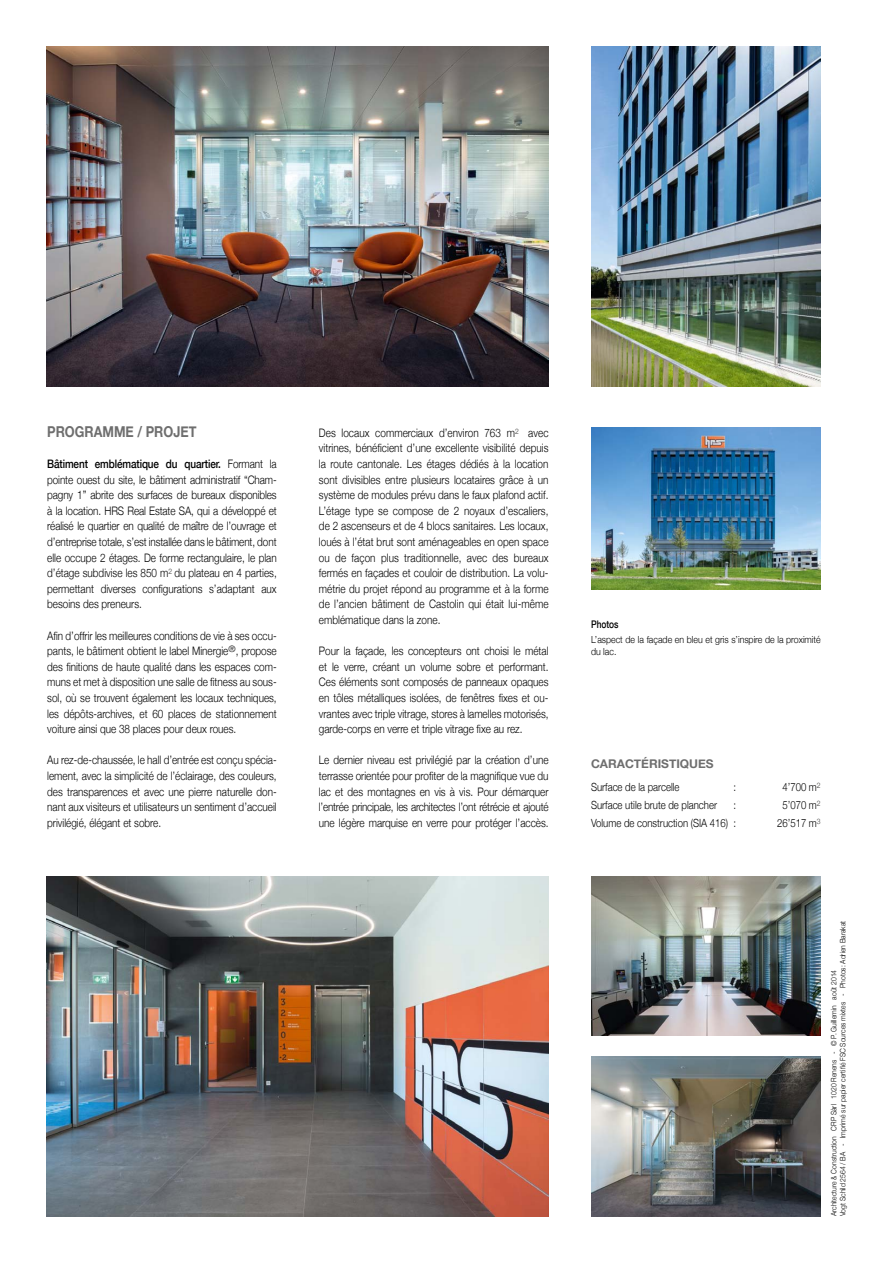
<style>
.page{position:relative;width:893px;height:1263px;background:#fff}
.page>*{position:absolute;margin:0;border:0;box-sizing:border-box;transform-origin:0 0}
.t1{font:700 15px "Helvetica Neue";color:#6e6e6e;scale:.85 1}
.t2{font:700 12px "Helvetica Neue";color:#6e6e6e}
.t3{font:300 11.7px/15.6px "Helvetica Neue";color:#000;text-align:justify;scale:.85 1}
.t4{font:300 11.25px "Helvetica Neue";color:#000;scale:.85 1}
.t5{font:500 10.5px "Helvetica Neue";color:#000;scale:.8 1}
.t6{font:300 9.75px/12px "Helvetica Neue";color:#000;scale:.9 1}
.t7{font:300 7.5px/9px "Helvetica Neue";color:#000;scale:.9 1}
.s1{font-weight:500}
</style>
<div class="page">
<img style="left:591px;top:876px;width:230px;height:159px">
<img style="left:591px;top:47px;width:230px;height:340px">
<img style="left:591px;top:1057px;width:230px;height:159px">
<img style="left:47px;top:47px;width:502px;height:340px">
<img style="left:591px;top:428px;width:230px;height:161px">
<img style="left:47px;top:876px;width:502px;height:340px">
<p class="t1" style="left:47px;top:420px;width:177px">PROGRAMME / PROJET</p>
<p class="t3" style="left:47px;top:455px;width:272px"><span class="s1">Bâtiment emblématique du quartier.</span> Formant la pointe ouest du site, le bâtiment administratif “Cham&shy;pagny 1” abrite des surfaces de bureaux disponibles à la location. HRS Real Estate SA, qui a développé et réalisé le quartier en qualité de maître de l’ouvrage et d’entreprise totale, s’est installée dans le bâtiment, dont elle occupe 2 étages. De forme rectangulaire, le plan d’étage subdivise les 850 m<sup>2</sup> du plateau en 4 parties, permettant diverses configurations s’adaptant aux besoins des preneurs.</p>
<p class="t3" style="left:47px;top:627px;width:272px">Afin d’offrir les meilleures conditions de vie à ses occu&shy;pants, le bâtiment obtient le label Minergie<sup>®</sup>, propose des finitions de haute qualité dans les espaces com&shy;muns et met à disposition une salle de fitness au sous&shy;sol, où se trouvent également les locaux techniques, les dépôts-archives, et 60 places de stationnement voiture ainsi que 38 places pour deux roues.</p>
<p class="t3" style="left:47px;top:752px;width:272px">Au rez-de-chaussée, le hall d’entrée est conçu spécia&shy;lement, avec la simplicité de l’éclairage, des couleurs, des transparences et avec une pierre naturelle don&shy;nant aux visiteurs et utilisateurs un sentiment d’accueil privilégié, élégant et sobre.</p>
<p class="t3" style="left:319px;top:424px;width:272px">Des locaux commerciaux d’environ 763 m<sup>2</sup> avec vitrines, bénéficient d’une excellente visibilité depuis la route cantonale. Les étages dédiés à la location sont divisibles entre plusieurs locataires grâce à un système de modules prévu dans le faux plafond actif.<br>L’étage type se compose de 2 noyaux d’escaliers, de 2 ascenseurs et de 4 blocs sanitaires. Les locaux, loués à l’état brut sont aménageables en open space ou de façon plus traditionnelle, avec des bureaux fermés en façades et couloir de distribution. La volu&shy;métrie du projet répond au programme et à la forme de l’ancien bâtiment de Castolin qui était lui-même emblématique dans la zone.</p>
<p class="t3" style="left:319px;top:642px;width:272px">Pour la façade, les concepteurs ont choisi le métal et le verre, créant un volume sobre et performant.<br>Ces éléments sont composés de panneaux opaques en tôles métalliques isolées, de fenêtres fixes et ou&shy;vrantes avec triple vitrage, stores à lamelles motorisés, garde-corps en verre et triple vitrage fixe au rez.</p>
<p class="t3" style="left:319px;top:752px;width:272px">Le dernier niveau est privilégié par la création d’une terrasse orientée pour profiter de la magnifique vue du lac et des montagnes en vis à vis. Pour démarquer l’entrée principale, les architectes l’ont rétrécie et ajouté une légère marquise en verre pour protéger l’accès.</p>
<p class="t5" style="left:591px;top:616px;width:36px">Photos</p>
<p class="t6" style="left:591px;top:633px;width:257px">L’aspect de la façade en bleu et gris s’inspire de la proximité du lac.</p>
<p class="t2" style="left:591px;top:754px;width:124px">CARACTÉRISTIQUES</p>
<p class="t4" style="left:591px;top:777px;width:106px">Surface de la parcelle</p>
<p class="t4" style="left:734px;top:777px;width:5px">:</p>
<p class="t4" style="left:782px;top:777px;width:47px">4’700 m<sup>2</sup></p>
<p class="t4" style="left:591px;top:795px;width:150px">Surface utile brute de plancher</p>
<p class="t4" style="left:734px;top:795px;width:5px">:</p>
<p class="t4" style="left:782px;top:795px;width:47px">5’070 m<sup>2</sup></p>
<p class="t4" style="left:591px;top:813px;width:172px">Volume de construction (SIA 416) :</p>
<p class="t4" style="left:777px;top:813px;width:53px">26’517 m<sup>3</sup></p>
<p class="t7" style="left:829px;top:1216px;width:330px;rotate:-90deg">Architecture &amp; Construction CRP Sàrl 1020 Renens - © P. Guillemin août 2014<br>Vogt Schild 2564 / BA - Imprimé sur papier certifié FSC Sources mixtes - Photos: Adrien Barakat</p>
</div>
